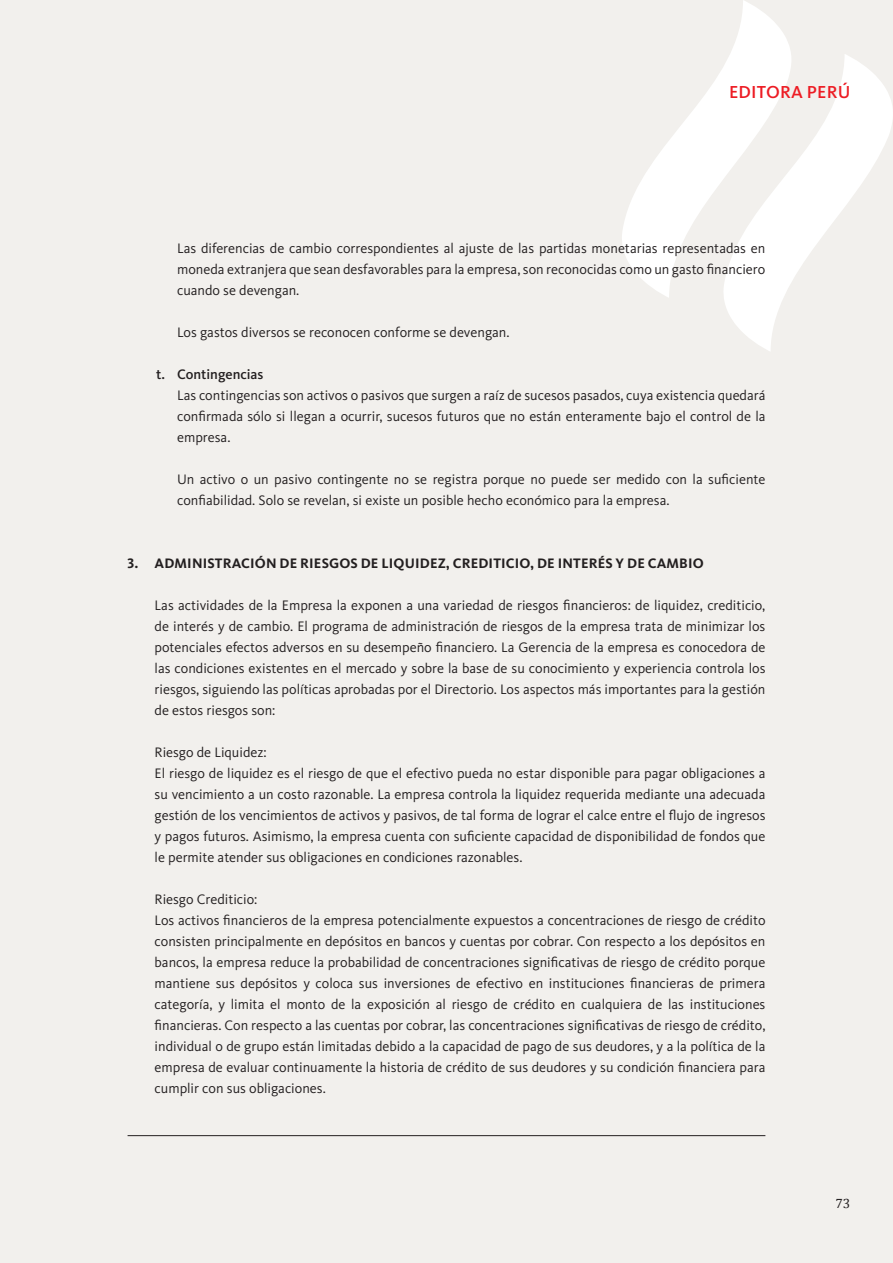
<style>
.page{position:relative;width:893px;height:1263px;background:#f2f0ed}
.page>*{position:absolute;margin:0;border:0;box-sizing:border-box;transform-origin:0 0}
.t1{font:500 18px "Kievit OT";letter-spacing:.01em;color:#ed1c24}
.t2{font:14.25px/21px "Kievit OT";color:#231f20;text-align:justify}
.t3{font:700 14.25px "Kievit OT";letter-spacing:.01em;color:#231f20}
.t4{font:500 14.25px "Kievit OT";color:#231f20}
.t5{font:13.5px "Cambria";color:#231f20}
</style>
<div class="page">
<svg style="left:622px;top:0;width:169px;height:297px"></svg>
<svg style="left:723px;top:54px;width:170px;height:297px"></svg>
<hr style="left:128px;top:1135px;width:637px;height:1px;background:#231f20">
<p class="t1" style="left:729px;top:85px;width:123px">EDITORA PERÚ</p>
<p class="t2" style="left:177px;top:239px;width:590px">Las diferencias de cambio correspondientes al ajuste de las partidas monetarias representadas en moneda extranjera que sean desfavorables para la empresa, son reconocidas como un gasto financiero cuando se devengan.</p>
<p class="t2" style="left:177px;top:323px;width:334px">Los gastos diversos se reconocen conforme se devengan.</p>
<p class="t4" style="left:156px;top:368px;width:109px">t. Contingencias</p>
<p class="t2" style="left:177px;top:386px;width:590px">Las contingencias son activos o pasivos que surgen a raíz de sucesos pasados, cuya existencia quedará confirmada sólo si llegan a ocurrir, sucesos futuros que no están enteramente bajo el control de la empresa.</p>
<p class="t2" style="left:177px;top:470px;width:590px">Un activo o un pasivo contingente no se registra porque no puede ser medido con la suficiente confiabilidad. Solo se revelan, si existe un posible hecho económico para la empresa.</p>
<p class="t3" style="left:128px;top:554px;width:578px">3. ADMINISTRACIÓN DE RIESGOS DE LIQUIDEZ, CREDITICIO, DE INTERÉS Y DE CAMBIO</p>
<p class="t2" style="left:155px;top:596px;width:612px">Las actividades de la Empresa la exponen a una variedad de riesgos financieros: de liquidez, crediticio, de interés y de cambio. El programa de administración de riesgos de la empresa trata de minimizar los potenciales efectos adversos en su desempeño financiero. La Gerencia de la empresa es conocedora de las condiciones existentes en el mercado y sobre la base de su conocimiento y experiencia controla los riesgos, siguiendo las políticas aprobadas por el Directorio. Los aspectos más importantes para la gestión de estos riesgos son:</p>
<p class="t2" style="left:155px;top:743px;width:612px;text-align:left">Riesgo de Liquidez:<br>El riesgo de liquidez es el riesgo de que el efectivo pueda no estar disponible para pagar obligaciones a su vencimiento a un costo razonable. La empresa controla la liquidez requerida mediante una adecuada gestión de los vencimientos de activos y pasivos, de tal forma de lograr el calce entre el flujo de ingresos y pagos futuros. Asimismo, la empresa cuenta con suficiente capacidad de disponibilidad de fondos que le permite atender sus obligaciones en condiciones razonables.</p>
<p class="t2" style="left:155px;top:890px;width:612px;text-align:left">Riesgo Crediticio:<br>Los activos financieros de la empresa potencialmente expuestos a concentraciones de riesgo de crédito consisten principalmente en depósitos en bancos y cuentas por cobrar. Con respecto a los depósitos en bancos, la empresa reduce la probabilidad de concentraciones significativas de riesgo de crédito porque mantiene sus depósitos y coloca sus inversiones de efectivo en instituciones financieras de primera categoría, y limita el monto de la exposición al riesgo de crédito en cualquiera de las instituciones financieras. Con respecto a las cuentas por cobrar, las concentraciones significativas de riesgo de crédito, individual o de grupo están limitadas debido a la capacidad de pago de sus deudores, y a la política de la empresa de evaluar continuamente la historia de crédito de sus deudores y su condición financiera para cumplir con sus obligaciones.</p>
<p class="t5" style="left:835px;top:1195px;width:16px">73</p>
</div>
